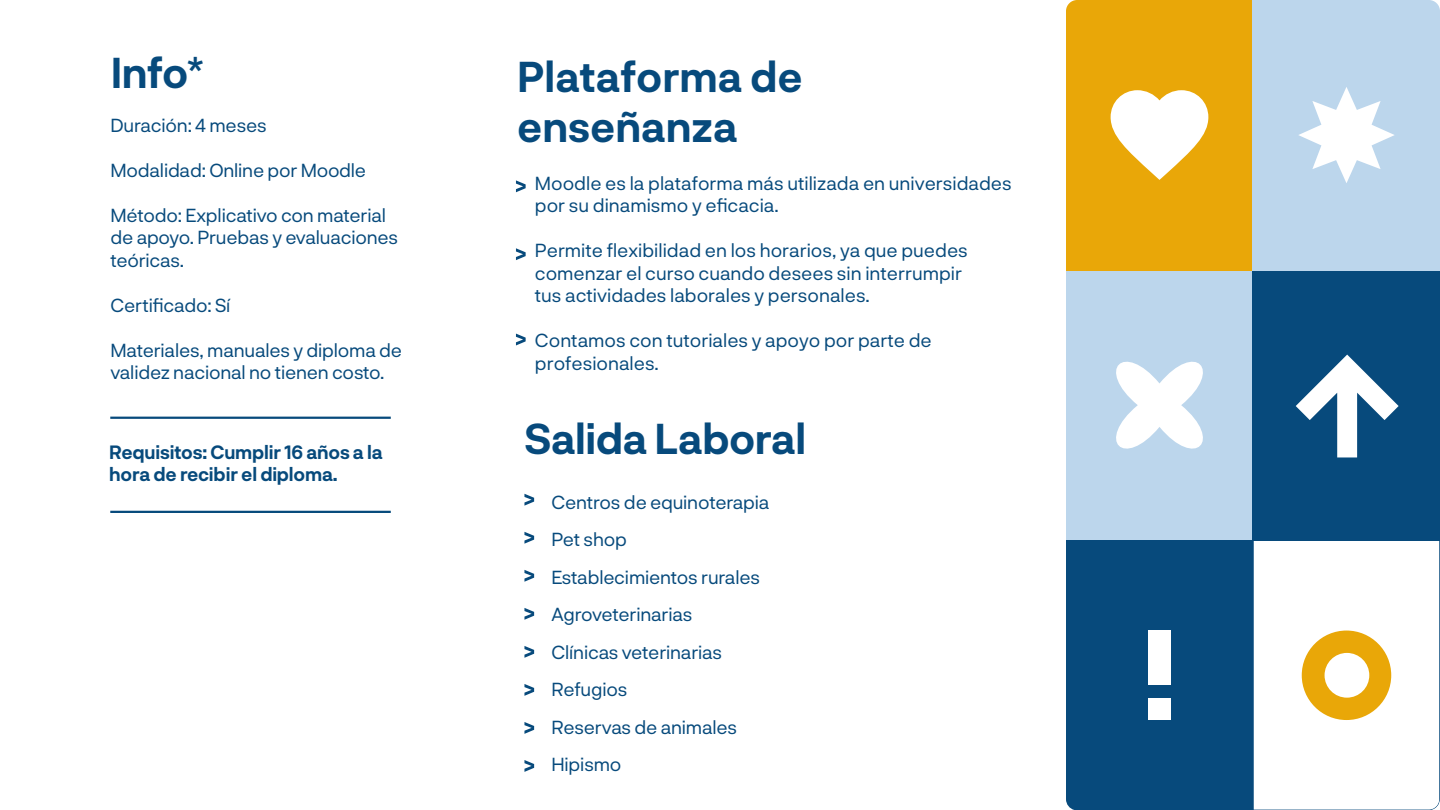
<style>
.page{position:relative;width:1440px;height:810px;background:#fff}
.page>*{position:absolute;margin:0;border:0;box-sizing:border-box;transform-origin:0 0}
.t1{font:700 42px/50.4px "Neurial Grotesk";color:#074a7c}
.t2{font:18.75px/37.5px "Neurial Grotesk";letter-spacing:-.005em;color:#074a7c}
.t3{font:700 18.75px/22.5px "Neurial Grotesk";letter-spacing:-.01em;color:#074a7c}
</style>
<div class="page">
<svg style="left:524px;top:494px;width:10px;height:12px"></svg>
<svg style="left:524px;top:532px;width:10px;height:12px"></svg>
<svg style="left:524px;top:570px;width:10px;height:12px"></svg>
<svg style="left:524px;top:608px;width:10px;height:12px"></svg>
<svg style="left:524px;top:646px;width:10px;height:12px"></svg>
<svg style="left:524px;top:684px;width:10px;height:12px"></svg>
<svg style="left:524px;top:722px;width:10px;height:12px"></svg>
<svg style="left:524px;top:760px;width:10px;height:12px"></svg>
<div style="left:1066px;top:270px;width:187px;height:270px;background:#bcd6ec"></div>
<div style="left:1253px;top:270px;width:187px;height:270px;background:#074a7c"></div>
<div style="left:1066px;top:0;width:187px;height:270px;background:#e9a708"></div>
<div style="left:1253px;top:0;width:187px;height:270px;background:#bcd6ec"></div>
<div style="left:1066px;top:540px;width:187px;height:270px;background:#074a7c"></div>
<svg style="left:1253px;top:540px;width:187px;height:270px"></svg>
<svg style="left:1111px;top:90px;width:97px;height:90px"></svg>
<svg style="left:1298px;top:87px;width:96px;height:96px"></svg>
<svg style="left:1116px;top:361px;width:87px;height:88px"></svg>
<div style="left:1148px;top:698px;width:23px;height:22px;background:#fff"></div>
<div style="left:1148px;top:631px;width:23px;height:54px;background:#fff"></div>
<div style="left:1302px;top:631px;width:89px;height:89px;background:#e9a708;border-radius:50%"></div>
<div style="left:1325px;top:653px;width:44px;height:45px;background:#fff;border-radius:50%"></div>
<svg style="left:1296px;top:355px;width:103px;height:102px"></svg>
<svg style="left:516px;top:180px;width:10px;height:12px"></svg>
<svg style="left:516px;top:248px;width:10px;height:12px"></svg>
<svg style="left:516px;top:334px;width:10px;height:11px"></svg>
<hr style="left:110px;top:417px;width:281px;height:2px;background:#074a7c">
<hr style="left:110px;top:511px;width:281px;height:2px;background:#074a7c">
<h1 class="t1" style="left:111px;top:51px;width:95px">Info*</h1>
<p class="t2" style="left:110px;top:107px;width:158px">Duración: 4 meses</p>
<p class="t2" style="left:110px;top:152px;width:257px">Modalidad: Online por Moodle</p>
<p class="t2" style="left:110px;top:204px;width:289px;line-height:22.5px">Método: Explicativo con material de apoyo. Pruebas y evaluaciones teóricas.</p>
<p class="t2" style="left:110px;top:287px;width:121px">Certificado: Sí</p>
<p class="t2" style="left:110px;top:339px;width:293px;line-height:22.5px">Materiales, manuales y diploma de validez nacional no tienen costo.</p>
<p class="t3" style="left:109px;top:442px;width:275px">Requisitos: Cumplir 16 años a la hora de recibir el diploma.</p>
<h1 class="t1" style="left:517px;top:55px;width:287px">Plataforma de enseñanza</h1>
<p class="t2" style="left:535px;top:172px;width:478px;line-height:22.5px">Moodle es la plataforma más utilizada en universidades por su dinamismo y eficacia.</p>
<p class="t2" style="left:535px;top:240px;width:434px;line-height:22.5px">Permite flexibilidad en los horarios, ya que puedes comenzar el curso cuando desees sin interrumpir tus actividades laborales y personales.</p>
<p class="t2" style="left:535px;top:330px;width:398px;line-height:22.5px">Contamos con tutoriales y apoyo por parte de profesionales.</p>
<h1 class="t1" style="left:524px;top:417px;width:283px">Salida Laboral</h1>
<p class="t2" style="left:551px;top:483px;width:220px">Centros de equinoterapia<br>Pet shop<br>Establecimientos rurales<br>Agroveterinarias<br>Clínicas veterinarias<br>Refugios<br>Reservas de animales<br>Hipismo</p>
</div>
